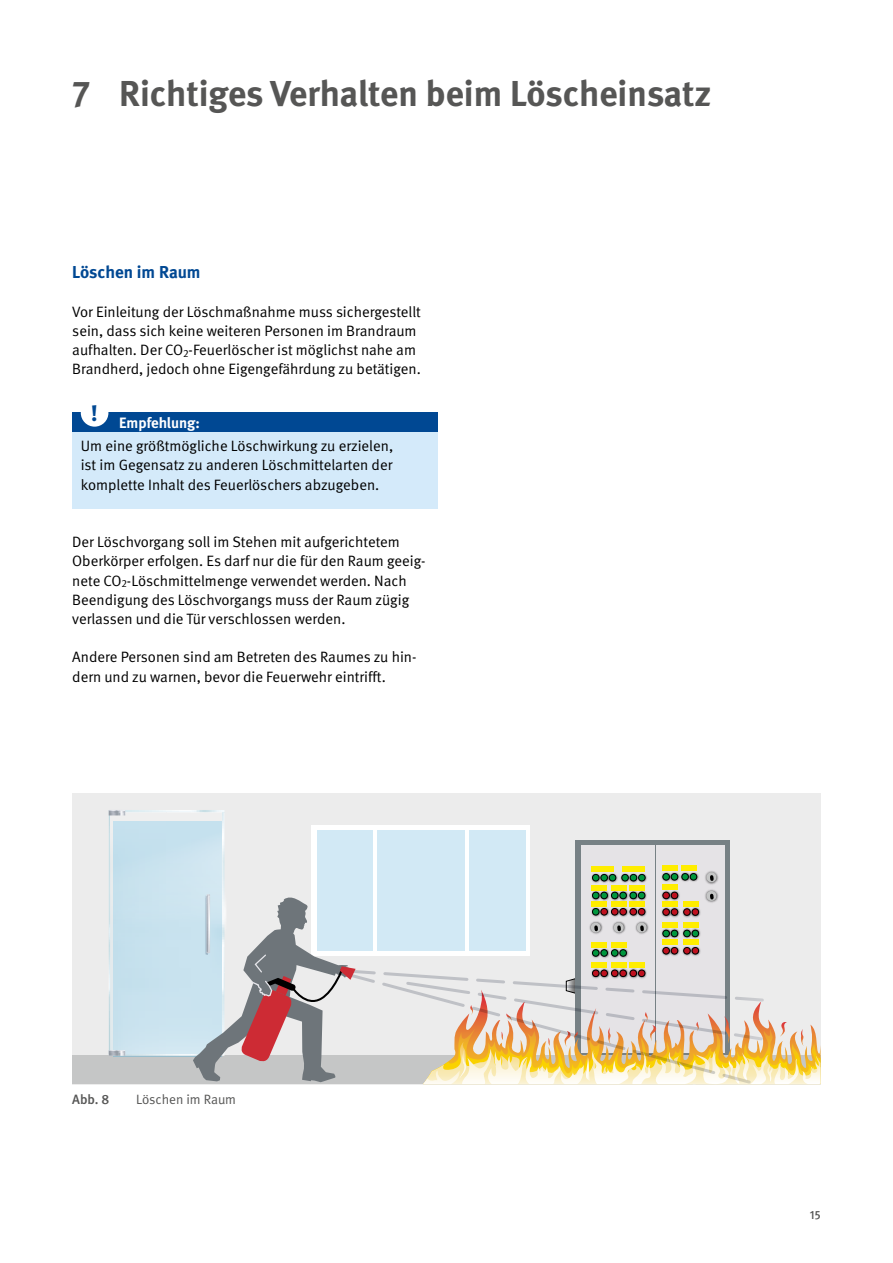
<style>
.page{position:relative;width:893px;height:1263px;background:#fff}
.page>*{position:absolute;margin:0;border:0;box-sizing:border-box;transform-origin:0 0}
.Überschriften_H1{font:700 36px "DGUV Meta";color:#565655}
.t1{font:700 22.5px "DGUV Meta Serif";color:#004893}
.Überschriften_H2{font:700 17.25px "DGUV Meta";letter-spacing:-.005em;color:#004893}
.Fließtext_FT{font:15px/19.2px "DGUV Meta";color:#000}
.Fließtext_STG_FT{font:15px/19.2px "DGUV Meta";color:#000;text-align:justify}
.Fließtext_STG_Titel{font:700 15px "DGUV Meta";color:#fff}
.t2{font:13.5px "DGUV Meta";color:#565655}
.t3{font:500 13.5px "DGUV Meta";color:#565655}
.t4{font:500 12px "DGUV Meta";color:#565655}
</style>
<div class="page">
<div style="left:72px;top:413px;width:366px;height:19px;background:#004893"></div>
<div style="left:72px;top:432px;width:366px;height:76px;background:#d4eafa"></div>
<div style="left:81px;top:399px;width:27px;height:28px;background:#fff;border-radius:50%"></div>
<div style="left:72px;top:793px;width:748px;height:292px;background:#ececec"></div>
<div style="left:72px;top:1056px;width:748px;height:28px;background:#c5c6c6"></div>
<svg style="left:109px;top:810px;width:711px;height:275px"></svg>
<h1 class="Überschriften_H1" style="left:72px;top:72px;width:641px">7 Richtiges Verhalten beim Löscheinsatz</h1>
<h2 class="Überschriften_H2" style="left:72px;top:262px;width:130px">Löschen im Raum</h2>
<p class="Fließtext_FT" style="left:72px;top:302px;width:350px">Vor Einleitung der Löschmaßnahme muss sichergestellt sein, dass sich keine weiteren Personen im Brandraum aufhalten. Der CO<sub>2</sub>-Feuerlöscher ist möglichst nahe am Brandherd, jedoch ohne Eigengefährdung zu betätigen.</p>
<p class="Fließtext_STG_Titel" style="left:119px;top:413px;width:82px">Empfehlung:</p>
<p class="Fließtext_STG_FT" style="left:81px;top:437px;width:314px">Um eine größtmögliche Löschwirkung zu erzielen, ist im Gegensatz zu anderen Löschmittelarten der komplette Inhalt des Feuerlöschers abzugeben.</p>
<h2 class="t1" style="left:91px;top:399px;width:9px">!</h2>
<p class="Fließtext_FT" style="left:72px;top:533px;width:355px">Der Löschvorgang soll im Stehen mit aufgerichtetem Oberkörper erfolgen. Es darf nur die für den Raum geeig&shy;nete CO<sub>2</sub>-Löschmittelmenge verwendet werden. Nach Beendigung des Löschvorgangs muss der Raum zügig verlassen und die Tür verschlossen werden.</p>
<p class="Fließtext_FT" style="left:72px;top:648px;width:346px">Andere Personen sind am Betreten des Raumes zu hin&shy;dern und zu warnen, bevor die Feuerwehr eintrifft.</p>
<p class="t3" style="left:72px;top:1091px;width:39px">Abb. 8</p>
<p class="t2" style="left:136px;top:1091px;width:102px">Löschen im Raum</p>
<p class="t4" style="left:810px;top:1208px;width:12px">15</p>
</div>
